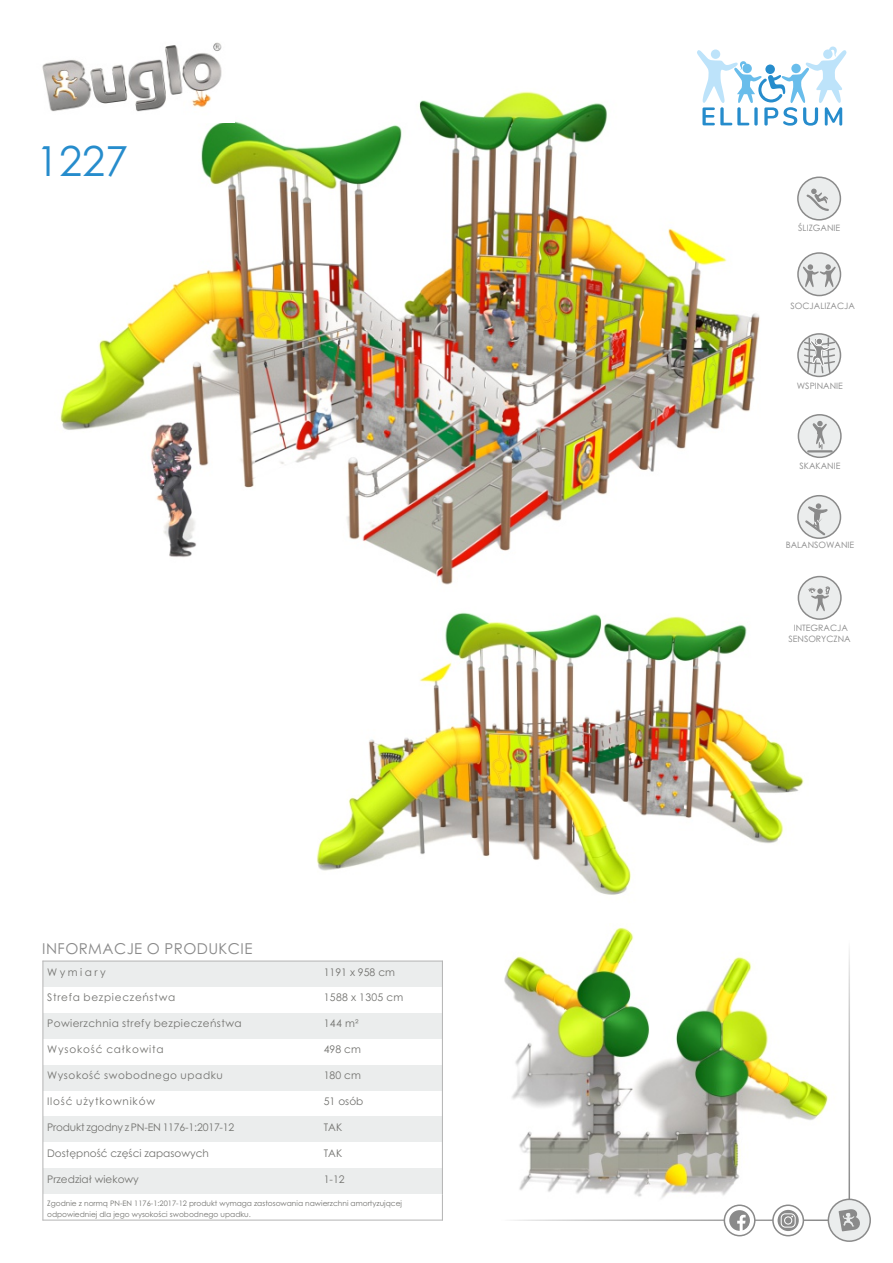
<style>
.page{position:relative;width:893px;height:1263px;background:#fff}
.page>*{position:absolute;margin:0;border:0;box-sizing:border-box;transform-origin:0 0}
.t1{font:41.4px "Century Gothic";color:#268ccc}
.t2{font:15px "Century Gothic";letter-spacing:.03em;color:#8a8a8a}
.t3{font:10.5px "Century Gothic";letter-spacing:.04em;color:#737370}
.t4{font:10.5px "Century Gothic";color:#737370}
.t5{font:10.5px "Century Gothic";letter-spacing:-.015em;color:#737370}
.t6{font:10.5px "Century Gothic";letter-spacing:.065em;color:#737370}
.t7{font:10.5px "Century Gothic";letter-spacing:.08em;color:#737370}
.t8{font:10.5px "Century Gothic";letter-spacing:.075em;color:#737370}
.t9{font:10.5px "Century Gothic";letter-spacing:.235em;color:#737370}
.t10{font:8.7px/10.5px "Century Gothic";color:#8a8a8a;text-align:center}
.t11{font:7.5px/11.1px "Century Gothic";color:#737370}
</style>
<div class="page">
<img style="left:60px;top:91px;width:700px;height:466px">
<img style="left:316px;top:557px;width:498px;height:338px">
<img style="left:504px;top:927px;width:329px;height:283px">
<hr style="left:848px;top:938px;width:2px;height:261px;background:#8a8a8a">
<hr style="left:497px;top:1219px;width:332px;height:2px;background:#8a8a8a">
<img style="left:42px;top:42px;width:193px;height:80px">
<div style="left:43px;top:961px;width:277px;height:26px;background:#ebeded"></div>
<div style="left:320px;top:961px;width:122px;height:26px;background:#ebeded"></div>
<div style="left:43px;top:1013px;width:277px;height:26px;background:#ebeded"></div>
<div style="left:320px;top:1013px;width:122px;height:26px;background:#ebeded"></div>
<div style="left:43px;top:1065px;width:277px;height:25px;background:#ebeded"></div>
<div style="left:320px;top:1065px;width:122px;height:25px;background:#ebeded"></div>
<div style="left:43px;top:1116px;width:277px;height:26px;background:#ebeded"></div>
<div style="left:320px;top:1116px;width:122px;height:26px;background:#ebeded"></div>
<div style="left:43px;top:1168px;width:277px;height:26px;background:#ebeded"></div>
<div style="left:320px;top:1168px;width:122px;height:26px;background:#ebeded"></div>
<hr style="left:43px;top:961px;width:1px;height:259px;background:#b3b3b3">
<svg style="left:442px;top:1194px;width:1px;height:26px"></svg>
<hr style="left:442px;top:961px;width:1px;height:233px;background:#b3b3b3">
<hr style="left:43px;top:1220px;width:400px;height:1px;background:#b3b3b3">
<hr style="left:43px;top:961px;width:400px;height:1px;background:#b3b3b3">
<svg style="left:697px;top:47px;width:149px;height:79px"></svg>
<div style="left:797px;top:177px;width:44px;height:44px;background:#ebeded;border:2px solid #8a8a8a;border-radius:50%"></div>
<svg style="left:806px;top:188px;width:23px;height:23px"></svg>
<svg style="left:797px;top:252px;width:44px;height:44px"></svg>
<svg style="left:803px;top:264px;width:33px;height:23px"></svg>
<svg style="left:798px;top:414px;width:44px;height:44px"></svg>
<hr style="left:808px;top:450px;width:24px;height:2px;background:#8a8a8a">
<svg style="left:813px;top:421px;width:14px;height:28px"></svg>
<svg style="left:797px;top:495px;width:44px;height:44px"></svg>
<svg style="left:803px;top:503px;width:24px;height:34px"></svg>
<svg style="left:798px;top:576px;width:44px;height:44px"></svg>
<svg style="left:807px;top:585px;width:24px;height:26px"></svg>
<svg style="left:797px;top:333px;width:44px;height:44px"></svg>
<svg style="left:803px;top:337px;width:33px;height:38px"></svg>
<div style="left:816px;top:338px;width:7px;height:7px;background:#8a8a8a;border:1px solid #fff;border-radius:50%"></div>
<div style="left:828px;top:1198px;width:43px;height:44px;background:#ebeded;border:2px solid #8a8a8a;border-radius:50%"></div>
<svg style="left:839px;top:1209px;width:21px;height:22px"></svg>
<svg style="left:724px;top:1204px;width:31px;height:32px"></svg>
<svg style="left:729px;top:1210px;width:21px;height:21px"></svg>
<svg style="left:772px;top:1204px;width:32px;height:32px"></svg>
<svg style="left:778px;top:1210px;width:21px;height:21px"></svg>
<svg style="left:781px;top:1213px;width:15px;height:14px"></svg>
<h1 class="t1" style="left:36px;top:145px;width:93px">1227</h1>
<h2 class="t2" style="left:42px;top:943px;width:212px">INFORMACJE O PRODUKCIE</h2>
<h3 class="t9" style="left:47px;top:968px;width:60px">Wymiary</h3>
<h3 class="t4" style="left:324px;top:968px;width:73px">1191 x 958 cm</h3>
<h3 class="t6" style="left:47px;top:993px;width:130px">Strefa bezpieczeństwa</h3>
<h3 class="t3" style="left:324px;top:993px;width:81px">1588 x 1305 cm</h3>
<h3 class="t3" style="left:47px;top:1019px;width:196px">Powierzchnia strefy bezpieczeństwa</h3>
<h3 class="t3" style="left:324px;top:1019px;width:36px">144 m²</h3>
<h3 class="t7" style="left:47px;top:1045px;width:118px">Wysokość całkowita</h3>
<h3 class="t3" style="left:324px;top:1045px;width:39px">498 cm</h3>
<h3 class="t3" style="left:47px;top:1071px;width:177px">Wysokość swobodnego upadku</h3>
<h3 class="t3" style="left:324px;top:1071px;width:39px">180 cm</h3>
<h3 class="t8" style="left:47px;top:1097px;width:109px">Ilość użytkowników</h3>
<h3 class="t3" style="left:324px;top:1097px;width:41px">51 osób</h3>
<h3 class="t5" style="left:47px;top:1123px;width:189px">Produkt zgodny z PN-EN 1176-1:2017-12</h3>
<h3 class="t3" style="left:324px;top:1123px;width:20px">TAK</h3>
<h3 class="t4" style="left:47px;top:1149px;width:163px">Dostępność części zapasowych</h3>
<h3 class="t3" style="left:324px;top:1149px;width:20px">TAK</h3>
<h3 class="t4" style="left:47px;top:1175px;width:93px">Przedział wiekowy</h3>
<h3 class="t3" style="left:324px;top:1175px;width:22px">1-12</h3>
<p class="t11" style="left:47px;top:1198px;width:356px">Zgodnie z normą PN-EN 1176-1:2017-12 produkt wymaga zastosowania nawierzchni amortyzującej odpowiedniej dla jego wysokości swobodnego upadku.</p>
<p class="t10" style="left:798px;top:223px;width:43px">ŚLIZGANIE</p>
<p class="t10" style="left:790px;top:301px;width:66px">SOCJALIZACJA</p>
<p class="t10" style="left:797px;top:381px;width:48px">WSPINANIE</p>
<p class="t10" style="left:799px;top:461px;width:42px">SKAKANIE</p>
<p class="t10" style="left:786px;top:541px;width:70px">BALANSOWANIE</p>
<p class="t10" style="left:788px;top:624px;width:64px">INTEGRACJA<br>SENSORYCZNA</p>
</div>
